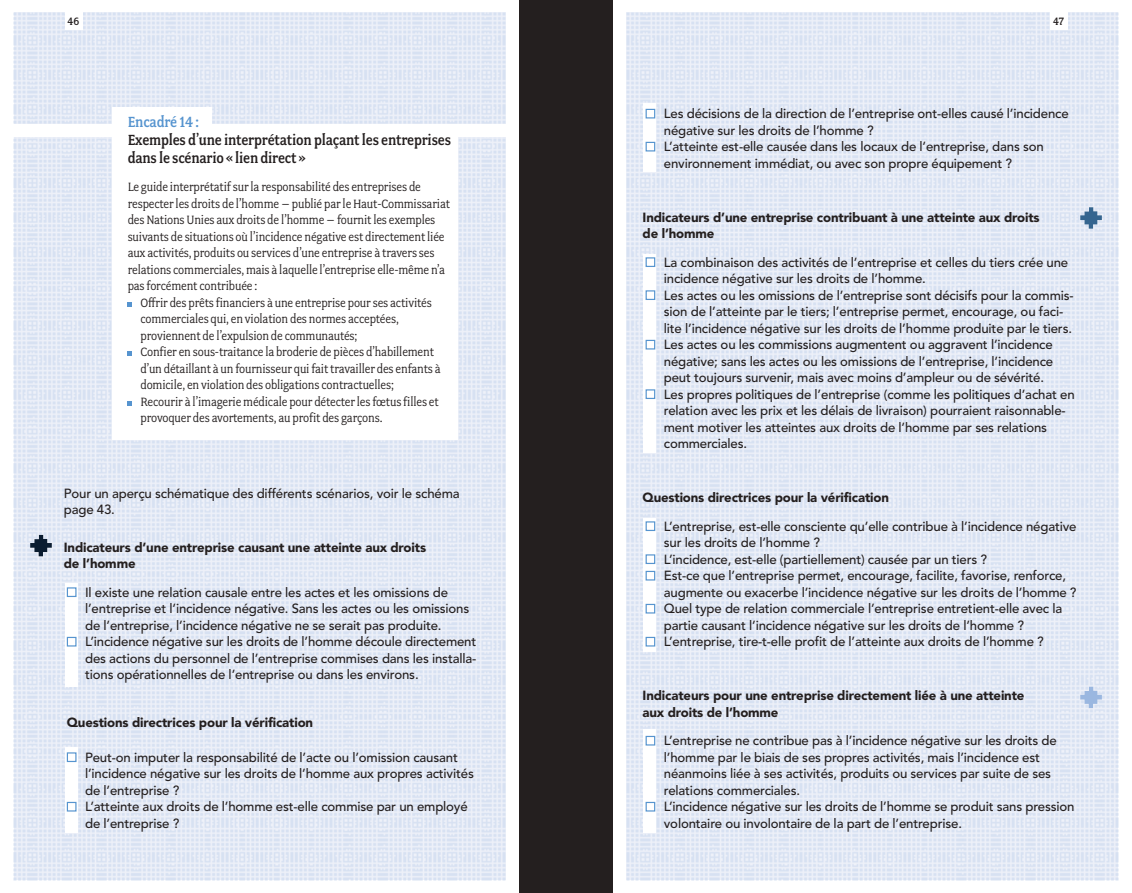
<style>
.page{position:relative;width:1132px;height:893px;background:#fff}
.page>*{position:absolute;margin:0;border:0;box-sizing:border-box;transform-origin:0 0}
.t1{font:500 16.5px/18px "Fairplex Narrow OT";letter-spacing:-.01em;color:#241f1f}
.t2{font:500 16.5px "Fairplex Narrow OT";letter-spacing:-.01em;color:#5694cf}
.t3{font:13.5px/16.5px "Fairplex Narrow OT";letter-spacing:-.01em;color:#241f1f}
.t4{font:500 13.2px/16.5px "Avenir LT Std";letter-spacing:-.01em;color:#241f1f}
.t5{font:900 13.2px/16.5px "Avenir LT Std";letter-spacing:-.01em;color:#241f1f}
.t6{font:500 12px "Fairplex Narrow OT";color:#241f1f}
</style>
<div class="page">
<img style="left:14px;top:13px;width:491px;height:867px">
<img style="left:626px;top:13px;width:491px;height:867px">
<div style="left:65px;top:0;width:17px;height:30px;background:#fff"></div>
<div style="left:1049px;top:0;width:17px;height:30px;background:#fff"></div>
<div style="left:519px;top:0;width:93px;height:893px;background:#241f1f"></div>
<div style="left:643px;top:103px;width:13px;height:69px;background:#fff"></div>
<div style="left:643px;top:254px;width:13px;height:199px;background:#fff"></div>
<div style="left:643px;top:518px;width:13px;height:133px;background:#fff"></div>
<div style="left:643px;top:730px;width:13px;height:103px;background:#fff"></div>
<div style="left:645px;top:109px;width:10px;height:9px;border:1px solid #5694cf"></div>
<div style="left:645px;top:142px;width:10px;height:9px;border:1px solid #5694cf"></div>
<div style="left:645px;top:257px;width:10px;height:10px;border:1px solid #5694cf"></div>
<div style="left:645px;top:290px;width:10px;height:10px;border:1px solid #5694cf"></div>
<div style="left:645px;top:340px;width:10px;height:9px;border:1px solid #5694cf"></div>
<div style="left:645px;top:389px;width:10px;height:10px;border:1px solid #5694cf"></div>
<div style="left:645px;top:521px;width:10px;height:10px;border:1px solid #5694cf"></div>
<div style="left:645px;top:554px;width:10px;height:10px;border:1px solid #5694cf"></div>
<div style="left:645px;top:571px;width:10px;height:9px;border:1px solid #5694cf"></div>
<div style="left:645px;top:604px;width:10px;height:9px;border:1px solid #5694cf"></div>
<div style="left:645px;top:637px;width:10px;height:9px;border:1px solid #5694cf"></div>
<div style="left:645px;top:736px;width:10px;height:9px;border:1px solid #5694cf"></div>
<div style="left:645px;top:802px;width:10px;height:9px;border:1px solid #5694cf"></div>
<div style="left:65px;top:583px;width:13px;height:104px;background:#fff"></div>
<div style="left:65px;top:747px;width:13px;height:86px;background:#fff"></div>
<div style="left:67px;top:587px;width:9px;height:10px;border:1px solid #5694cf"></div>
<div style="left:67px;top:637px;width:9px;height:9px;border:1px solid #5694cf"></div>
<div style="left:67px;top:752px;width:9px;height:10px;border:1px solid #5694cf"></div>
<div style="left:67px;top:802px;width:9px;height:9px;border:1px solid #5694cf"></div>
<div style="left:113px;top:107px;width:99px;height:28px;background:#fff"></div>
<div style="left:14px;top:124px;width:500px;height:13px;background:#fff"></div>
<div style="left:113px;top:136px;width:345px;height:304px;background:#fff"></div>
<svg style="left:128px;top:302px;width:4px;height:5px"></svg>
<svg style="left:128px;top:352px;width:4px;height:4px"></svg>
<svg style="left:128px;top:401px;width:4px;height:5px"></svg>
<svg style="left:30px;top:535px;width:22px;height:21px"></svg>
<svg style="left:1079px;top:207px;width:22px;height:22px"></svg>
<svg style="left:1079px;top:687px;width:22px;height:21px"></svg>
<p class="t6" style="left:68px;top:14px;width:13px">46</p>
<p class="t6" style="left:1052px;top:14px;width:12px">47</p>
<p class="t2" style="left:128px;top:112px;width:73px">Encadré 14 :</p>
<p class="t1" style="left:128px;top:130px;width:325px">Exemples d’une interprétation plaçant les entreprises dans le scénario « lien direct »</p>
<p class="t3" style="left:128px;top:179px;width:324px">Le guide interprétatif sur la responsabilité des entreprises de respecter les droits de l’homme – publié par le Haut-Commissariat des Nations Unies aux droits de l’homme – fournit les exemples suivants de situations où l’incidence négative est directement liée aux activités, produits ou services d’une entreprise à travers ses relations commerciales, mais à laquelle l’entreprise elle-même n’a pas forcément contribuée :</p>
<p class="t3" style="left:140px;top:294px;width:302px">Offrir des prêts financiers à une entreprise pour ses activités commerciales qui, en violation des normes acceptées, proviennent de l’expulsion de communautés;<br>Confier en sous-traitance la broderie de pièces d’habillement d’un détaillant à un fournisseur qui fait travailler des enfants à domicile, en violation des obligations contractuelles;<br>Recourir à l’imagerie médicale pour détecter les fœtus filles et provoquer des avortements, au profit des garçons.</p>
<p class="t4" style="left:64px;top:485px;width:397px">Pour un aperçu schématique des différents scénarios, voir le schéma page 43.</p>
<p class="t5" style="left:64px;top:539px;width:364px">Indicateurs d’une entreprise causant une atteinte aux droits de l’homme</p>
<p class="t4" style="left:85px;top:584px;width:392px">Il existe une relation causale entre les actes et les omissions de l’entreprise et l’incidence négative. Sans les actes ou les omissions de l’entreprise, l’incidence négative ne se serait pas produite.<br>L’incidence négative sur les droits de l’homme découle directement des actions du personnel de l’entreprise commises dans les installa&shy;tions opérationnelles de l’entreprise ou dans les environs.</p>
<p class="t5" style="left:67px;top:714px;width:248px">Questions directrices pour la vérification</p>
<p class="t4" style="left:85px;top:749px;width:390px">Peut-on imputer la responsabilité de l’acte ou l’omission causant l’incidence négative sur les droits de l’homme aux propres activités de l’entreprise ?<br>L’atteinte aux droits de l’homme est-elle commise par un employé de l’entreprise ?</p>
<p class="t4" style="left:663px;top:106px;width:406px">Les décisions de la direction de l’entreprise ont-elles causé l’incidence négative sur les droits de l’homme ?<br>L’atteinte est-elle causée dans les locaux de l’entreprise, dans son environnement immédiat, ou avec son propre équipement ?</p>
<p class="t5" style="left:642px;top:209px;width:398px">Indicateurs d’une entreprise contribuant à une atteinte aux droits de l’homme</p>
<p class="t4" style="left:663px;top:254px;width:412px">La combinaison des activités de l’entreprise et celles du tiers crée une incidence négative sur les droits de l’homme.<br>Les actes ou les omissions de l’entreprise sont décisifs pour la commis&shy;sion de l’atteinte par le tiers; l’entreprise permet, encourage, ou faci&shy;lite l’incidence négative sur les droits de l’homme produite par le tiers.<br>Les actes ou les commissions augmentent ou aggravent l’incidence négative; sans les actes ou les omissions de l’entreprise, l’incidence peut toujours survenir, mais avec moins d’ampleur ou de sévérité.<br>Les propres politiques de l’entreprise (comme les politiques d’achat en relation avec les prix et les délais de livraison) pourraient raisonnable&shy;ment motiver les atteintes aux droits de l’homme par ses relations commerciales.</p>
<p class="t5" style="left:642px;top:489px;width:248px">Questions directrices pour la vérification</p>
<p class="t4" style="left:663px;top:518px;width:414px">L’entreprise, est-elle consciente qu’elle contribue à l’incidence négative sur les droits de l’homme ?<br>L’incidence, est-elle (partiellement) causée par un tiers ?<br>Est-ce que l’entreprise permet, encourage, facilite, favorise, renforce, augmente ou exacerbe l’incidence négative sur les droits de l’homme ?<br>Quel type de relation commerciale l’entreprise entretient-elle avec la partie causant l’incidence négative sur les droits de l’homme ?<br>L’entreprise, tire-t-elle profit de l’atteinte aux droits de l’homme ?</p>
<p class="t5" style="left:642px;top:687px;width:383px">Indicateurs pour une entreprise directement liée à une atteinte aux droits de l’homme</p>
<p class="t4" style="left:663px;top:733px;width:412px">L’entreprise ne contribue pas à l’incidence négative sur les droits de l’homme par le biais de ses propres activités, mais l’incidence est néanmoins liée à ses activités, produits ou services par suite de ses relations commerciales.<br>L’incidence négative sur les droits de l’homme se produit sans pression volontaire ou involontaire de la part de l’entreprise.</p>
</div>
